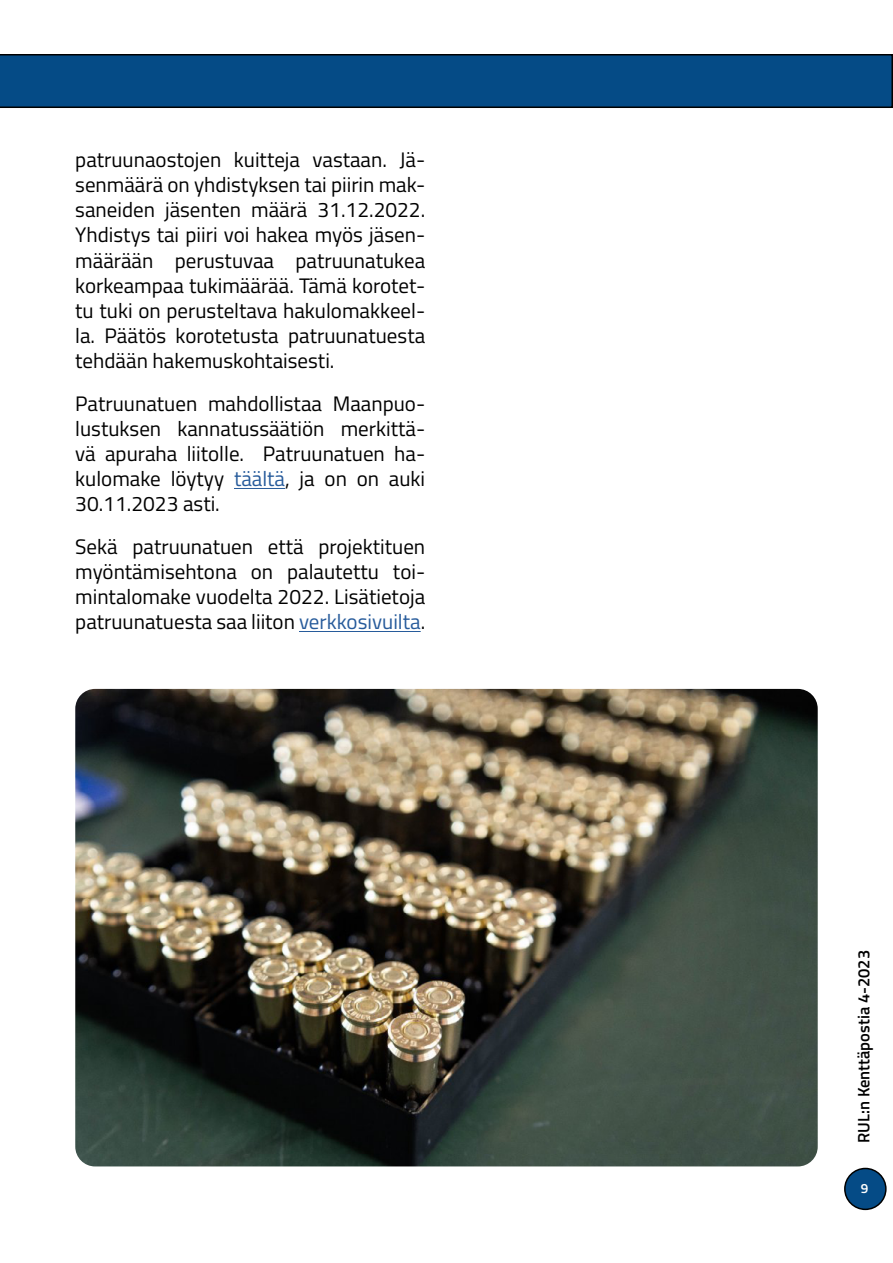
<style>
.page{position:relative;width:893px;height:1263px;background:#fff}
.page>*{position:absolute;margin:0;border:0;box-sizing:border-box;transform-origin:0 0}
.t1{font:21px/25.2px "Titillium";color:#000;text-align:justify}
.t2{font:600 16.5px "Titillium";color:#000}
.t3{font:600 13.5px "Titillium";color:#fff}
.s1{color:#275b9b}
</style>
<div class="page">
<hr style="left:234px;top:488px;width:51px;height:1px;background:#275b9b">
<hr style="left:299px;top:631px;width:122px;height:1px;background:#275b9b">
<div style="left:845px;top:1168px;width:41px;height:41px;background:#054b86;border-radius:50%"></div>
<div style="left:844px;top:1168px;width:43px;height:42px;border:2px solid #000;border-radius:50%"></div>
<svg style="left:0;top:54px;width:893px;height:54px;background:#04467e"></svg>
<img style="left:75px;top:689px;width:743px;height:477px">
<p class="t1" style="left:75px;top:146px;width:351px">patruunaostojen kuitteja vastaan. Jä&shy;senmäärä on yhdistyksen tai piirin mak&shy;saneiden jäsenten määrä 31.12.2022.<br>Yhdistys tai piiri voi hakea myös jäsen&shy;määrään perustuvaa patruunatukea korkeampaa tukimäärää. Tämä korotet&shy;tu tuki on perusteltava hakulomakkeel&shy;la. Päätös korotetusta patruunatuesta tehdään hakemuskohtaisesti.</p>
<p class="t1" style="left:75px;top:390px;width:351px">Patruunatuen mahdollistaa Maanpuo&shy;lustuksen kannatussäätiön merkittä&shy;vä apuraha liitolle. Patruunatuen ha&shy;kulomake löytyy <span class="s1">täältä</span>, ja on on auki 30.11.2023 asti.</p>
<p class="t1" style="left:75px;top:533px;width:351px">Sekä patruunatuen että projektituen myöntämisehtona on palautettu toi&shy;mintalomake vuodelta 2022. Lisätietoja patruunatuesta saa liiton <span class="s1">verkkosivuilta</span>.</p>
<p class="t2" style="left:851px;top:1143px;width:194px;rotate:-90deg">RUL:n Kenttäpostia 4-2023</p>
<p class="t3" style="left:861px;top:1178px;width:9px">9</p>
</div>
